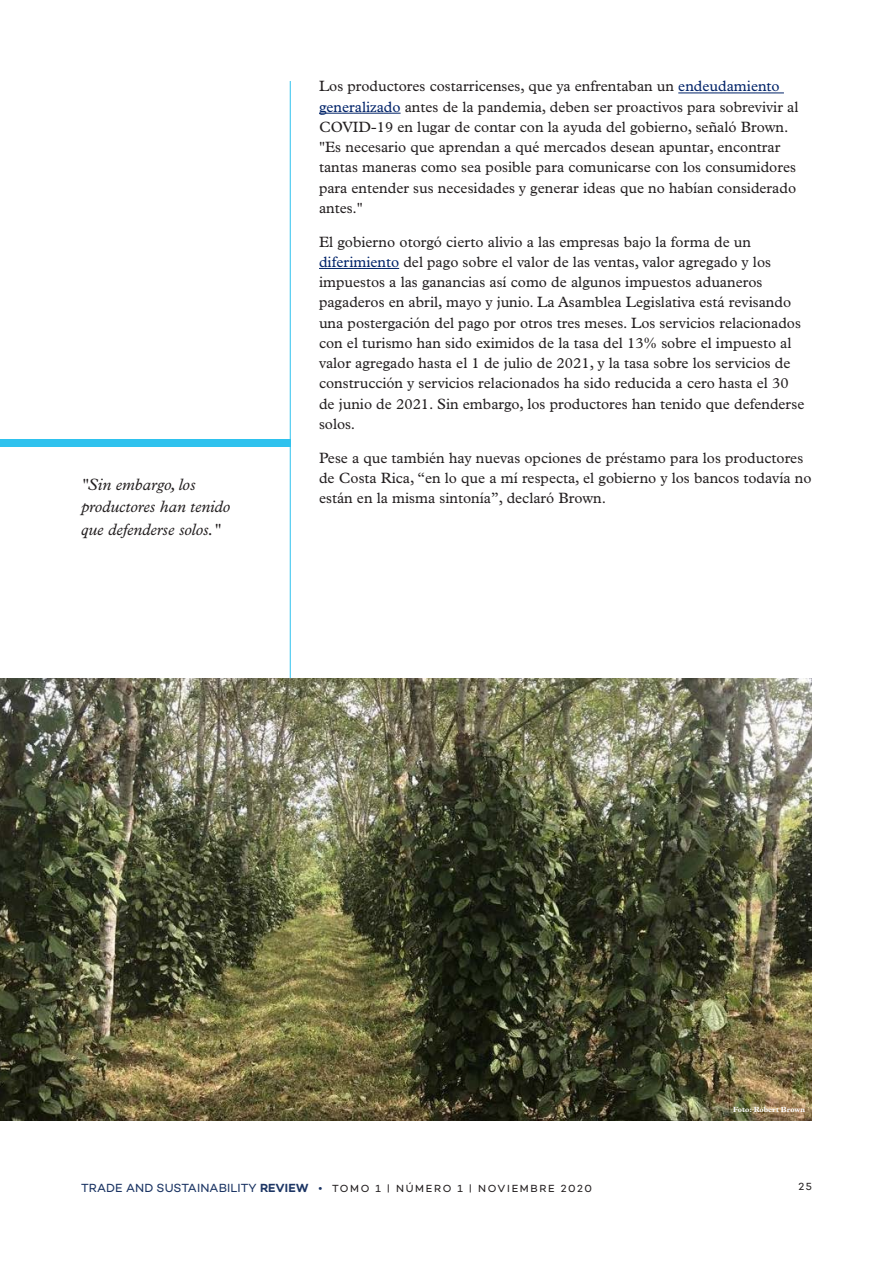
<style>
.page{position:relative;width:893px;height:1263px;background:#fff}
.page>*{position:absolute;margin:0;border:0;box-sizing:border-box;transform-origin:0 0}
.t1{font:italic 16.5px/22.5px "Plantin MT Pro";color:#231f20}
.body-text{font:15px/20.2px "Plantin MT Pro";color:#231f20}
.t2{font:10.5px "Campton";letter-spacing:.16em;color:#231f20}
.t3{font:700 7.5px "Plantin MT Pro";color:#fff}
.s1{color:#002369}
.s2{font-size:12px;color:#1c3564}
.s3{font-weight:600;font-size:12px;color:#1c3564}
</style>
<div class="page">
<hr style="left:678px;top:93px;width:106px;height:1px;background:#002369">
<hr style="left:319px;top:113px;width:82px;height:1px;background:#002369">
<hr style="left:319px;top:268px;width:80px;height:1px;background:#002369">
<hr style="left:290px;top:81px;width:1px;height:1039px;background:#2fc2ee">
<img style="left:0;top:678px;width:812px;height:442px">
<div style="left:0;top:439px;width:291px;height:8px;background:#2fc2ee"></div>
<p class="t1" style="left:81px;top:473px;width:151px">"Sin embargo, los productores han tenido que defenderse solos."</p>
<p class="body-text" style="left:319px;top:76px;width:481px">Los productores costarricenses, que ya enfrentaban un <span class="s1">endeudamiento generalizado</span> antes de la pandemia, deben ser proactivos para sobrevivir al COVID-19 en lugar de contar con la ayuda del gobierno, señaló Brown. "Es necesario que aprendan a qué mercados desean apuntar, encontrar tantas maneras como sea posible para comunicarse con los consumidores para entender sus necesidades y generar ideas que no habían considerado antes."</p>
<p class="body-text" style="left:319px;top:232px;width:487px">El gobierno otorgó cierto alivio a las empresas bajo la forma de un <span class="s1">diferimiento</span> del pago sobre el valor de las ventas, valor agregado y los impuestos a las ganancias así como de algunos impuestos aduaneros pagaderos en abril, mayo y junio. La Asamblea Legislativa está revisando una postergación del pago por otros tres meses. Los servicios relacionados con el turismo han sido eximidos de la tasa del 13% sobre el impuesto al valor agregado hasta el 1 de julio de 2021, y la tasa sobre los servicios de construcción y servicios relacionados ha sido reducida a cero hasta el 30 de junio de 2021. Sin embargo, los productores han tenido que defenderse solos.</p>
<p class="body-text" style="left:319px;top:448px;width:494px">Pese a que también hay nuevas opciones de préstamo para los productores de Costa Rica, “en lo que a mí respecta, el gobierno y los bancos todavía no están en la misma sintonía”, declaró Brown.</p>
<p class="t3" style="left:733px;top:1105px;width:73px">Foto: Robert Brown</p>
<p class="t2" style="left:81px;top:1181px;width:512px"><span class="s2">TRADE AND SUSTAINABILITY</span> <span class="s3">REVIEW</span> <span class="s2">•</span> TOMO 1 | NÚMERO 1 | NOVIEMBRE 2020</p>
<p class="t2" style="left:799px;top:1180px;width:15px">25</p>
</div>
